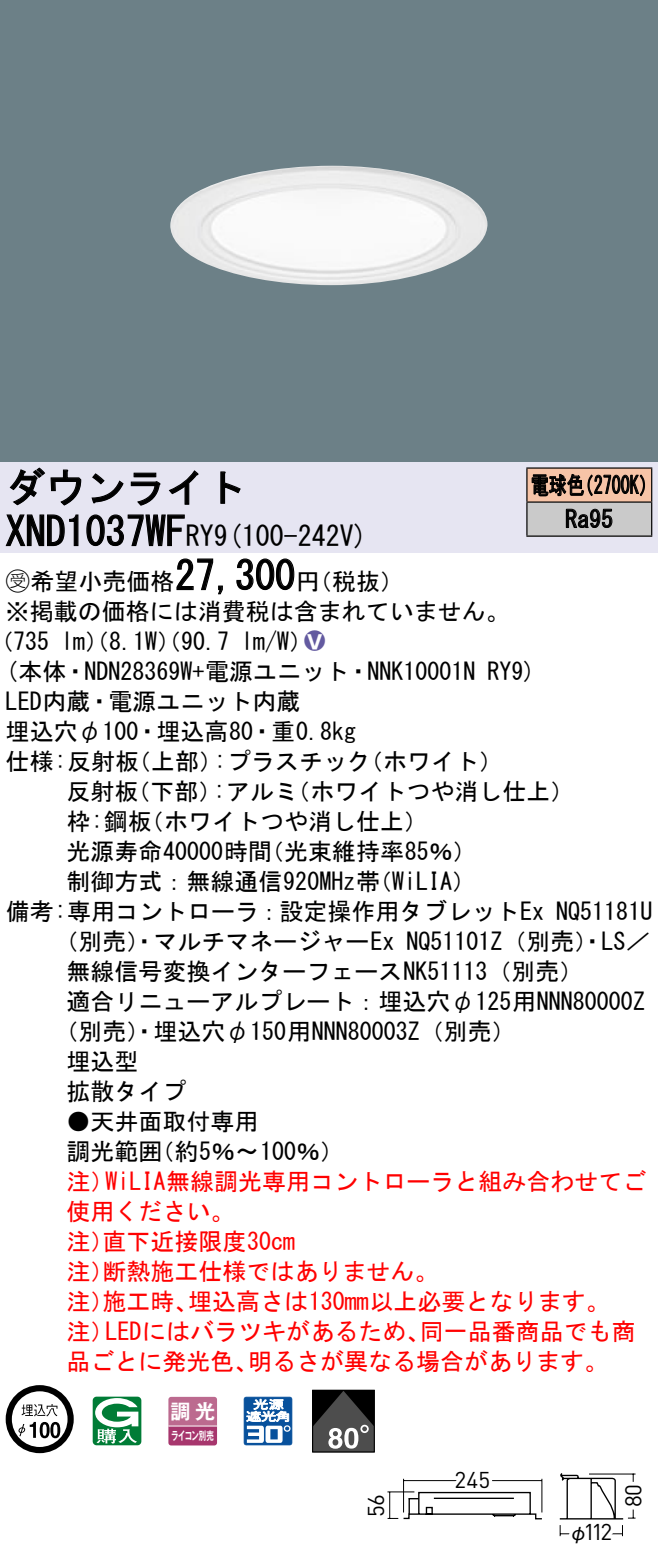
<style>
.page{position:relative;width:658px;height:1562px;background:#fff}
.page>*{position:absolute;margin:0;border:0;box-sizing:border-box;transform-origin:0 0}
.t1{font:40px "MS Gothic";color:#000}
.t2{font:28px "MS Gothic";color:#000}
.t3{font:24px/30px "MS Gothic";color:#000}
.t4{font:24px/30px "MS Gothic";color:#f00}
.t5{font:24px/34px "MS Gothic";color:#000;scale:.75 1}
.t6{font:24px "Ford Classification 1";color:#635aa0}
.t7{font:22.8px "DINOT";letter-spacing:-.03em;color:#000}
.t8{font:20px "Gothic MB101 Pro De Bold 90 pv RKSJ H";color:#fff}
.t9{font:20px "Gothic BBB Pro Medium 90 pv RKSJ H";color:#000}
.t10{font:11.6px "Gothic MB101 Pro De Bold 90 pv RKSJ H";letter-spacing:-.05em;color:#fff;scale:.65 1}
.s1{font-size:28px}
.s2{font-family:"Ford Classification 1"}
.s3{color:#fff}
</style>
<div class="page">
<div style="left:0;top:0;width:658px;height:462px;background:#6c8087"></div>
<img style="left:170px;top:166px;width:318px;height:119px">
<div style="left:0;top:462px;width:658px;height:90px;background:#e6e5f2"></div>
<svg style="left:9px;top:467px;width:73px;height:39px"></svg>
<svg style="left:91px;top:473px;width:33px;height:30px"></svg>
<svg style="left:130px;top:472px;width:30px;height:34px"></svg>
<svg style="left:168px;top:470px;width:30px;height:35px"></svg>
<svg style="left:220px;top:471px;width:21px;height:33px"></svg>
<svg style="left:5px;top:514px;width:74px;height:32px"></svg>
<svg style="left:86px;top:514px;width:99px;height:33px"></svg>
<svg style="left:176px;top:558px;width:47px;height:37px"></svg>
<svg style="left:236px;top:558px;width:59px;height:32px"></svg>
<svg style="left:6px;top:1385px;width:68px;height:68px"></svg>
<svg style="left:40px;top:1421px;width:10px;height:17px"></svg>
<svg style="left:50px;top:1421px;width:10px;height:17px"></svg>
<svg style="left:93px;top:1396px;width:48px;height:49px"></svg>
<svg style="left:168px;top:1396px;width:49px;height:49px;background:#b65c86"></svg>
<hr style="left:168px;top:1425px;width:49px;height:1px;background:#fff">
<svg style="left:244px;top:1396px;width:48px;height:49px"></svg>
<div style="left:312px;top:1389px;width:62px;height:63px;border:1px solid #000"></div>
<svg style="left:312px;top:1390px;width:62px;height:61px;background:#464646"></svg>
<div style="left:527px;top:468px;width:124px;height:34px;background:#f7c4a7"></div>
<div style="left:527px;top:502px;width:124px;height:34px;background:#cacaca"></div>
<hr style="left:526px;top:467px;width:126px;height:2px;background:#000">
<hr style="left:526px;top:468px;width:1px;height:33px;background:#000">
<hr style="left:651px;top:468px;width:1px;height:33px;background:#000">
<hr style="left:526px;top:501px;width:126px;height:2px;background:#000">
<hr style="left:526px;top:502px;width:1px;height:33px;background:#000">
<hr style="left:651px;top:502px;width:1px;height:33px;background:#000">
<hr style="left:526px;top:535px;width:126px;height:2px;background:#000">
<svg style="left:531px;top:474px;width:114px;height:23px"></svg>
<svg style="left:565px;top:508px;width:47px;height:20px"></svg>
<svg style="left:559px;top:1473px;width:77px;height:64px"></svg>
<svg style="left:387px;top:1478px;width:156px;height:42px"></svg>
<h1 class="t1" style="left:6px;top:467px;width:242px">ダウンライト</h1>
<p class="t2" style="left:214px;top:522px;width:155px">(9 100-242 (V</p>
<h1 class="t1" style="left:6px;top:511px;width:210px">XND1037WF<span class="s1">RY</span></h1>
<h1 class="t1" style="left:175px;top:555px;width:121px">27,300</h1>
<p class="t3" style="left:6px;top:566px;width:505px"><span class="s2">B</span>希望小売価格<br>※掲載の価格には消費税は含まれていません。</p>
<p class="t6" style="left:304px;top:629px;width:22px">2<span class="s3">8</span></p>
<p class="t3" style="left:296px;top:566px;width:109px">（円税抜(</p>
<p class="t3" style="left:241px;top:626px;width:73px">l m (W/</p>
<p class="t3" style="left:-11px;top:626px;width:62px">（735</p>
<p class="t3" style="left:61px;top:626px;width:170px">lm）（8.1 ）（W 90.7</p>
<p class="t5" style="left:565px;top:468px;width:65px;text-indent:-34px">電球色<br>Ra95</p>
<p class="t5" style="left:575px;top:468px;width:109px">（2700 (K</p>
<p class="t3" style="left:6px;top:656px;width:471px">(本体・NDN28369 +W 電源ユニット・NNK10001N</p>
<p class="t3" style="left:6px;top:686px;width:296px">LED内蔵・電源ユニット内蔵</p>
<p class="t3" style="left:6px;top:716px;width:352px">埋込穴φ100・埋込高80・重0.8kg</p>
<p class="t3" style="left:359px;top:746px;width:145px">（ホワイト(</p>
<p class="t3" style="left:487px;top:656px;width:50px">RY (9</p>
<p class="t3" style="left:214px;top:746px;width:158px">:プラスチック</p>
<p class="t3" style="left:6px;top:746px;width:135px">仕様:反射板</p>
<p class="t3" style="left:127px;top:746px;width:97px">（上部）</p>
<p class="t3" style="left:66px;top:776px;width:74px">反射板</p>
<p class="t3" style="left:126px;top:776px;width:97px">（下部）</p>
<p class="t3" style="left:213px;top:776px;width:86px">:アルミ</p>
<p class="t3" style="left:286px;top:776px;width:289px">（ホワイトつや消し仕上(</p>
<p class="t3" style="left:66px;top:806px;width:87px">枠:鋼板</p>
<p class="t3" style="left:140px;top:806px;width:290px">（ホワイトつや消し仕上(</p>
<p class="t3" style="left:66px;top:836px;width:207px">光源寿命40000時間</p>
<p class="t3" style="left:260px;top:836px;width:218px">（光束維持率85％(</p>
<p class="t3" style="left:66px;top:866px;width:315px">制御方式：無線通信920MHz帯</p>
<p class="t3" style="left:368px;top:866px;width:109px">（WiLIA(</p>
<p class="t3" style="left:406px;top:896px;width:245px;text-indent:-401px">備考:専用コントローラ：設定操作用タブレットEx<br>NQ51101 （Z 別売）・LS／</p>
<p class="t3" style="left:556px;top:896px;width:97px">NQ51181U</p>
<p class="t3" style="left:54px;top:926px;width:341px">（別売）・マルチマネージャーEx</p>
<p class="t3" style="left:66px;top:956px;width:518px">無線信号変換インターフェースNK51113（別売(</p>
<p class="t3" style="left:66px;top:986px;width:580px">適合リニューアルプレート：埋込穴φ125用NNN80000Z</p>
<p class="t3" style="left:54px;top:1016px;width:463px">（別売）・埋込穴φ150用NNN80003 （Z 別売(</p>
<p class="t3" style="left:66px;top:1046px;width:73px">埋込型</p>
<p class="t3" style="left:66px;top:1076px;width:121px">拡散タイプ</p>
<p class="t3" style="left:150px;top:1106px;width:195px;text-indent:-84px">●天井面取付専用<br>（約5％〜100％(</p>
<p class="t3" style="left:66px;top:1136px;width:97px">調光範囲</p>
<p class="t4" style="left:105px;top:1166px;width:542px">WiLIA無線調光専用コントローラと組み合わせてご</p>
<p class="t4" style="left:66px;top:1166px;width:49px">注）</p>
<p class="t4" style="left:66px;top:1196px;width:169px">使用ください。</p>
<p class="t4" style="left:102px;top:1226px;width:194px">直下近接限度30cm</p>
<p class="t4" style="left:102px;top:1226px;width:337px;text-indent:-36px">注）<br>断熱施工仕様ではありません。</p>
<p class="t4" style="left:66px;top:1256px;width:49px">注）</p>
<p class="t4" style="left:188px;top:1286px;width:423px">埋込高さは130mm以上必要となります。</p>
<p class="t4" style="left:102px;top:1286px;width:97px">施工時、</p>
<p class="t4" style="left:66px;top:1286px;width:49px">注）</p>
<p class="t4" style="left:66px;top:1316px;width:49px">注）</p>
<p class="t4" style="left:105px;top:1316px;width:326px">LEDにはバラツキがあるため、</p>
<p class="t4" style="left:420px;top:1316px;width:217px">同一品番商品でも商</p>
<p class="t4" style="left:66px;top:1346px;width:193px">品ごとに発光色、</p>
<p class="t4" style="left:248px;top:1346px;width:362px">明るさが異なる場合があります。</p>
<p class="t8" style="left:171px;top:1394px;width:46px">調光</p>
<p class="t10" style="left:171px;top:1425px;width:67px">ライコン別売</p>
<p class="t7" style="left:360px;top:1516px;width:24px;rotate:-90deg">56</p>
<p class="t7" style="left:454px;top:1463px;width:37px">245</p>
<p class="t7" style="left:583px;top:1516px;width:30px">112</p>
<p class="t9" style="left:568px;top:1516px;width:21px">φ</p>
<p class="t7" style="left:617px;top:1507px;width:25px;rotate:-90deg">80</p>
</div>
